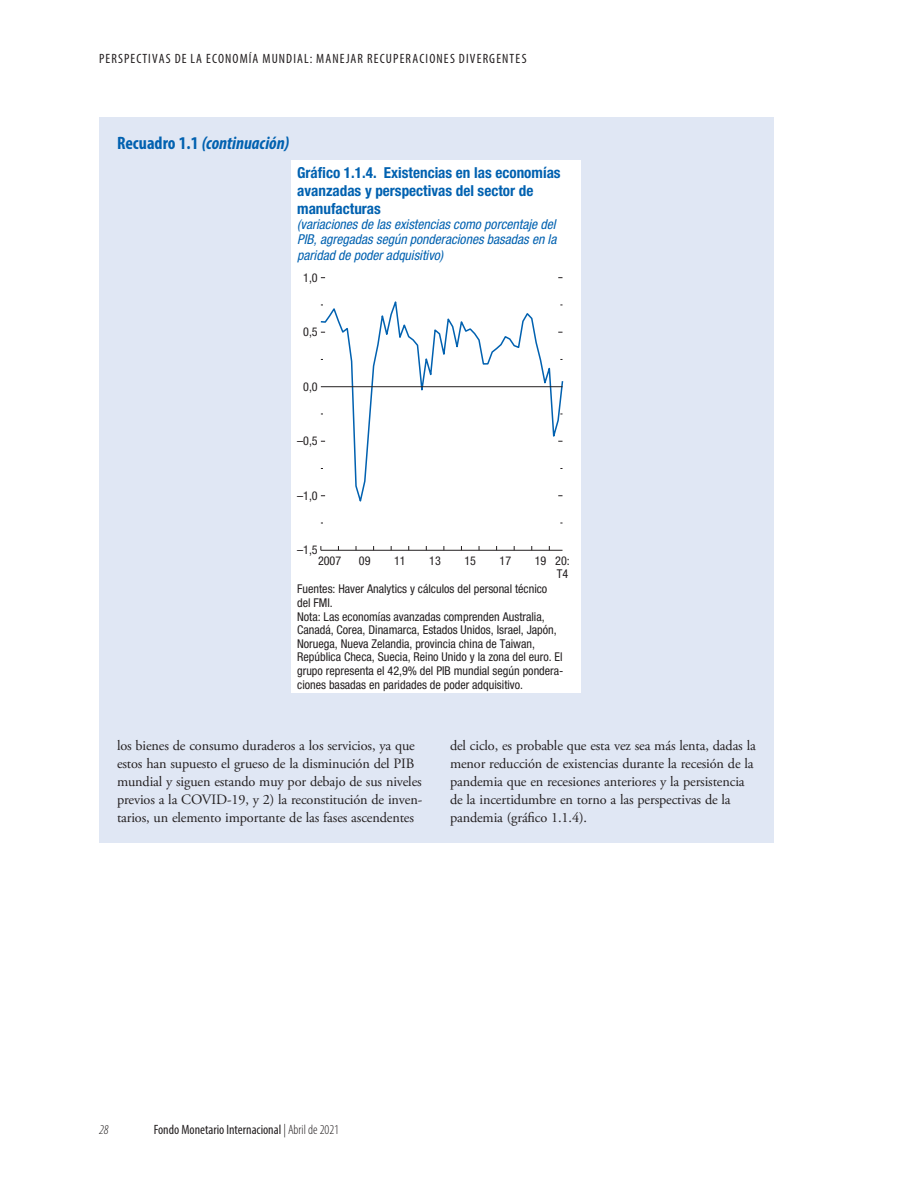
<style>
.page{position:relative;width:918px;height:1188px;background:#fff}
.page>*{position:absolute;margin:0;border:0;box-sizing:border-box;transform-origin:0 0}
.Box_Title_continued{font:italic 700 condensed 18px "Myriad Pro";color:#0161b0}
.t1{font:700 condensed 15.15px/18.1px "Helvetica Neue LT Std";color:#0161b0}
.Box_Normal{font:14.25px/18px "Adobe Garamond Pro";letter-spacing:-.01em;color:#231f20}
.t2{font:italic condensed 13.65px/15.1px "Helvetica Neue LT Std";color:#0161b0;text-align:justify}
.t3{font:condensed 13.5px "Myriad Pro";letter-spacing:.08em;color:#231f20}
.t4{font:condensed 13.5px "Myriad Pro";color:#231f20}
.t5{font:italic 300 condensed 13.5px "Myriad Pro";color:#231f20}
.t6{font:condensed 12.15px/13.6px "Helvetica Neue LT Std";color:#231f20}
.s1{font-style:normal}
.s2{font-weight:300}
</style>
<div class="page">
<div style="left:99px;top:117px;width:675px;height:726px;background:#e0e7f4"></div>
<div style="left:292px;top:160px;width:289px;height:533px;background:#fff"></div>
<svg style="left:320px;top:301px;width:244px;height:201px"></svg>
<hr style="left:321px;top:386px;width:242px;height:1px;background:#231f20">
<hr style="left:321px;top:550px;width:242px;height:1px;background:#231f20">
<p class="t3" style="left:99px;top:50px;width:276px">PERSPECTIVAS DE LA ECONOMÍA MUNDIAL: MANEJAR RECUPERACIONES</p>
<p class="t3" style="left:459px;top:50px;width:7px">DIVER</p>
<p class="t3" style="left:489px;top:50px;width:14px">GENTES</p>
<p class="Box_Title_continued" style="left:117px;top:131px;width:174px"><span class="s1">Recuadro 1.1</span> (continuación)</p>
<p class="t1" style="left:297px;top:163px;width:265px">Gráfico 1.1.4. Existencias en las economías avanzadas y perspectivas del sector de manufacturas</p>
<p class="t2" style="left:297px;top:217px;width:261px">(variaciones de las existencias como porcentaje del PIB, agregadas según ponderaciones basadas en la paridad de poder adquisitivo)</p>
<p class="t6" style="left:303px;top:270px;width:16px">1,0</p>
<p class="t6" style="left:303px;top:325px;width:16px">0,5</p>
<p class="t6" style="left:303px;top:379px;width:16px">0,0</p>
<p class="t6" style="left:297px;top:434px;width:22px">–0,5</p>
<p class="t6" style="left:297px;top:488px;width:22px">–1,0</p>
<p class="t6" style="left:297px;top:543px;width:22px">–1,5</p>
<p class="t6" style="left:318px;top:554px;width:25px">2007</p>
<p class="t6" style="left:359px;top:554px;width:13px">09</p>
<p class="t6" style="left:394px;top:554px;width:13px">11</p>
<p class="t6" style="left:429px;top:554px;width:13px">13</p>
<p class="t6" style="left:464px;top:554px;width:13px">15</p>
<p class="t6" style="left:500px;top:554px;width:13px">17</p>
<p class="t6" style="left:535px;top:554px;width:37px;text-align:right">19 20:<br>T4</p>
<p class="t6" style="left:297px;top:582px;width:268px">Fuentes: Haver Analytics y cálculos del personal técnico del FMI.<br>Nota: Las economías avanzadas comprenden Australia, Canadá, Corea, Dinamarca, Estados Unidos, Israel, Japón, Noruega, Nueva Zelandia, provincia china de Taiwan, República Checa, Suecia, Reino Unido y la zona del euro. El grupo representa el 42,9% del PIB mundial según pondera&shy;ciones basadas en paridades de poder adquisitivo.</p>
<p class="Box_Normal" style="left:117px;top:737px;width:307px">los bienes de consumo duraderos a los servicios, ya que estos han supuesto el grueso de la disminución del PIB mundial y siguen estando muy por debajo de sus niveles previos a la COVID‑19, y 2) la reconstitución de inven‑ tarios, un elemento importante de las fases ascendentes</p>
<p class="Box_Normal" style="left:450px;top:737px;width:307px">del ciclo, es probable que esta vez sea más lenta, dadas la menor reducción de existencias durante la recesión de la pandemia que en recesiones anteriores y la persistencia de la incertidumbre en torno a las perspectivas de la pandemia (gráfico 1.1.4).</p>
<p class="t5" style="left:99px;top:1122px;width:11px">28</p>
<p class="t4" style="left:154px;top:1121px;width:187px">FONDO MONETARIO INTERNACIONAL <span class="s2">| Abril de 2021</span></p>
</div>
